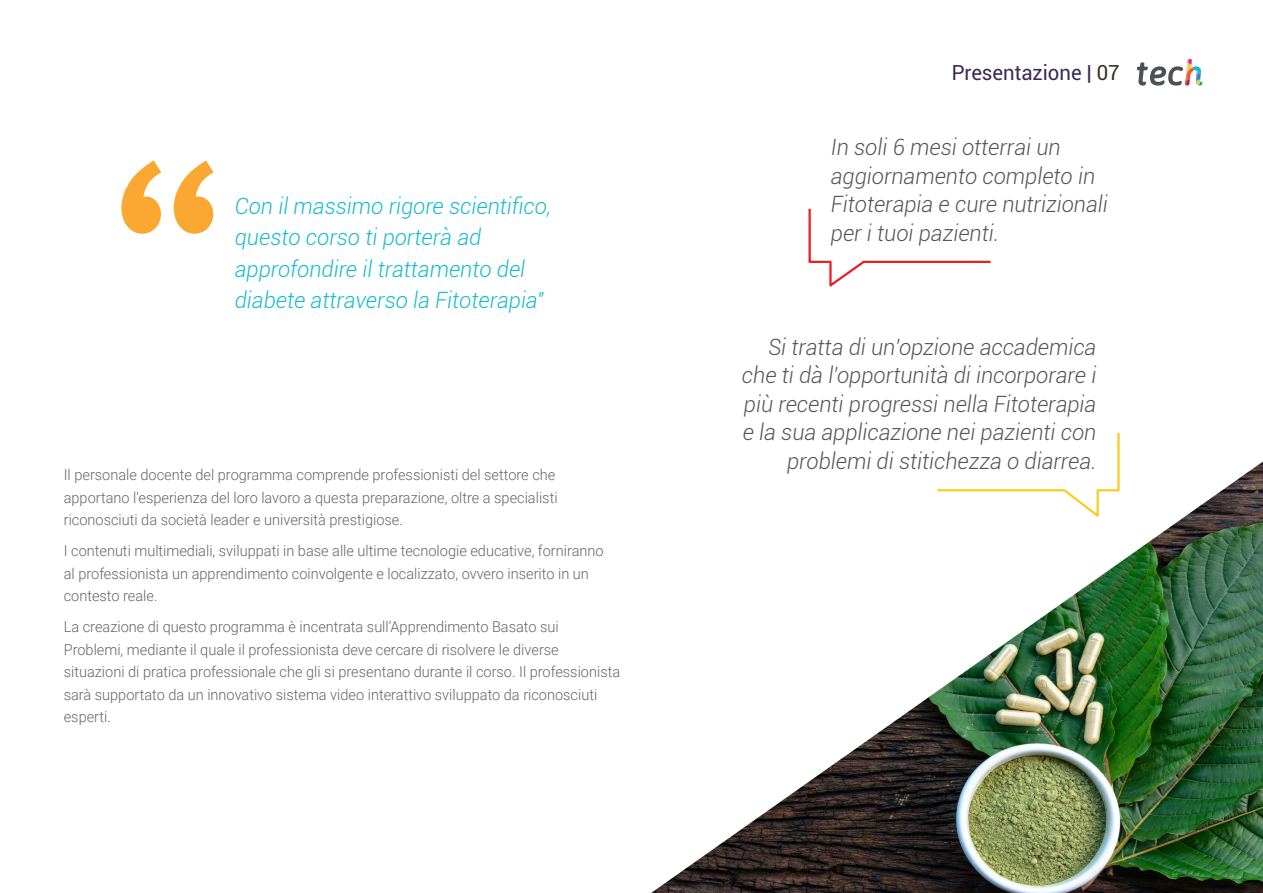
<style>
.page{position:relative;width:1263px;height:893px;background:#fff}
.page>*{position:absolute;margin:0;border:0;box-sizing:border-box;transform-origin:0 0}
.Destacados{font:italic 300 22.5px/28.5px "Roboto";color:#54555a;text-align:right}
.Destacados-2{font:italic 300 22.5px/31.5px "Roboto";color:#17bbcf}
.Sección___Pag{font:21px "Roboto";color:#3b2b55}
.Texto_Plano{font:300 15px/22.5px "Roboto";color:#63656a}
.s1{color:#342d1f}
</style>
<div class="page">
<img style="left:651px;top:461px;width:612px;height:432px">
<svg style="left:935px;top:433px;width:186px;height:87px"></svg>
<svg style="left:808px;top:208px;width:183px;height:79px"></svg>
<svg style="left:121px;top:161px;width:93px;height:73px"></svg>
<svg style="left:1137px;top:59px;width:65px;height:27px"></svg>
<p class="Destacados-2" style="left:235px;top:189px;width:318px">Con il massimo rigore scientifico, questo corso ti porterà ad approfondire il trattamento del diabete attraverso la Fitoterapia"</p>
<p class="Texto_Plano" style="left:64px;top:463px;width:495px">Il personale docente del programma comprende professionisti del settore che apportano l'esperienza del loro lavoro a questa preparazione, oltre a specialisti riconosciuti da società leader e università prestigiose.</p>
<p class="Texto_Plano" style="left:64px;top:539px;width:541px">I contenuti multimediali, sviluppati in base alle ultime tecnologie educative, forniranno al professionista un apprendimento coinvolgente e localizzato, ovvero inserito in un contesto reale.</p>
<p class="Texto_Plano" style="left:64px;top:615px;width:558px">La creazione di questo programma è incentrata sull’Apprendimento Basato sui Problemi, mediante il quale il professionista deve cercare di risolvere le diverse situazioni di pratica professionale che gli si presentano durante il corso. Il professionista sarà supportato da un innovativo sistema video interattivo sviluppato da riconosciuti esperti.</p>
<p class="Sección___Pag" style="left:952px;top:57px;width:169px">Presentazione | <span class="s1">07</span></p>
<p class="Destacados" style="left:831px;top:132px;width:278px;text-align:left">In soli 6 mesi otterrai un aggiornamento completo in<br>Fitoterapia e cure nutrizionali per i tuoi pazienti.</p>
<p class="Destacados" style="left:742px;top:332px;width:356px">Si tratta di un'opzione accademica che ti dà l'opportunità di incorporare i più recenti progressi nella Fitoterapia e la sua applicazione nei pazienti con problemi di stitichezza o diarrea.</p>
</div>
